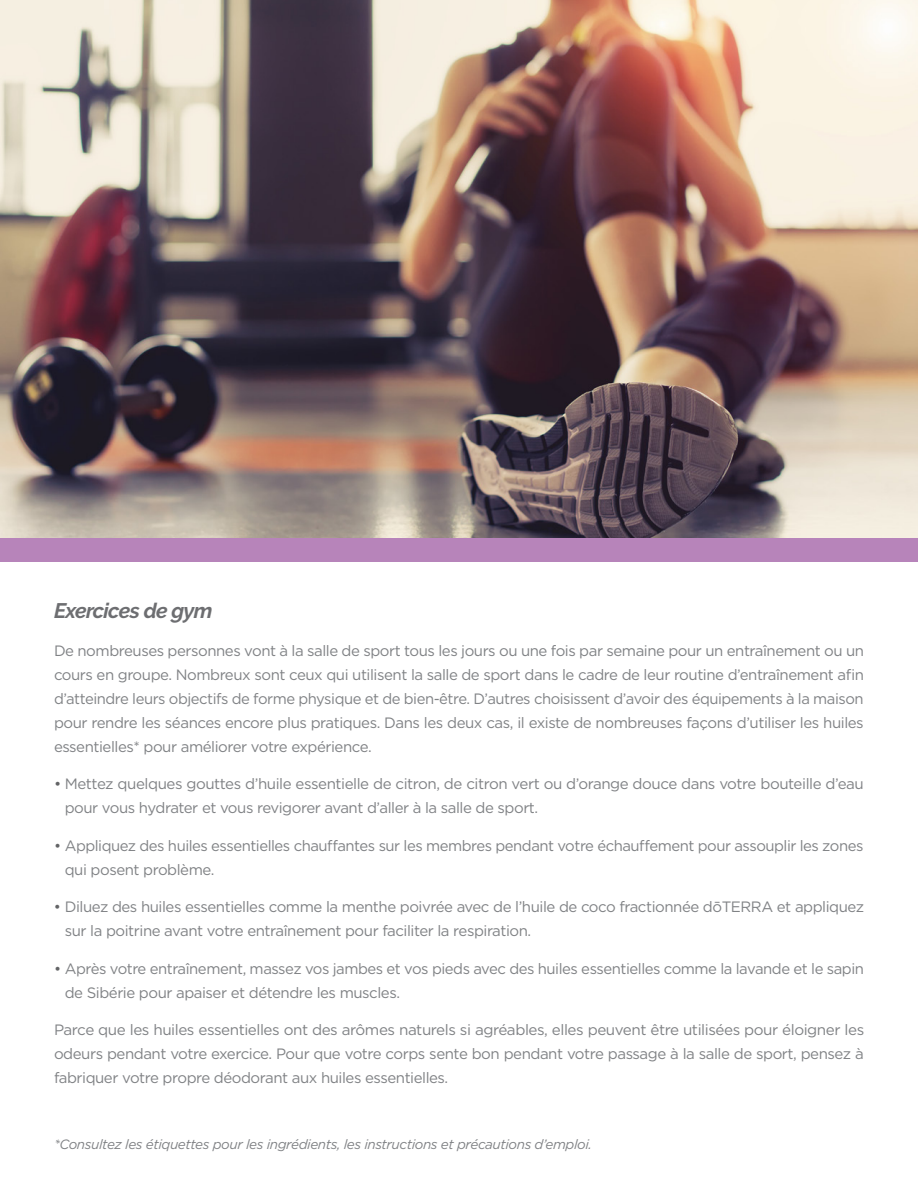
<style>
.page{position:relative;width:918px;height:1188px;background:#fff}
.page>*{position:absolute;margin:0;border:0;box-sizing:border-box;transform-origin:0 0}
.t1{font:italic 700 21px "Raleway";letter-spacing:-.03em;color:#6d6e71}
.t2{font:15px/24px "Gotham";letter-spacing:-.03em;color:#808285}
.t3{font:italic 13.5px "Gotham";letter-spacing:-.03em;color:#808285}
.s1{color:#636466}
</style>
<div class="page">
<img style="left:0;top:0;width:918px;height:538px">
<div style="left:0;top:538px;width:918px;height:24px;background:#b784ba"></div>
<h1 class="t1" style="left:54px;top:598px;width:160px">Exercices de gym</h1>
<p class="t2" style="left:54px;top:638px;width:812px;text-align:justify">De nombreuses personnes vont à la salle de sport tous les jours ou une fois par semaine pour un entraînement ou un cours en groupe. Nombreux sont ceux qui utilisent la salle de sport dans le cadre de leur routine d’entraînement afin d’atteindre leurs objectifs de forme physique et de bien-être. D’autres choisissent d’avoir des équipements à la maison pour rendre les séances encore plus pratiques. Dans les deux cas, il existe de nombreuses façons d’utiliser les huiles essentielles* pour améliorer votre expérience.</p>
<p class="t2" style="left:65px;top:771px;width:801px;text-indent:-11px"><span class="s1">•</span> Mettez quelques gouttes d’huile essentielle de citron, de citron vert ou d’orange douce dans votre bouteille d’eau pour vous hydrater et vous revigorer avant d’aller à la salle de sport.</p>
<p class="t2" style="left:65px;top:833px;width:800px;text-indent:-11px"><span class="s1">•</span> Appliquez des huiles essentielles chauffantes sur les membres pendant votre échauffement pour assouplir les zones qui posent problème.</p>
<p class="t2" style="left:65px;top:894px;width:801px;text-indent:-11px"><span class="s1">•</span> Diluez des huiles essentielles comme la menthe poivrée avec de l’huile de coco fractionnée dōTERRA et appliquez sur la poitrine avant votre entraînement pour faciliter la respiration.</p>
<p class="t2" style="left:65px;top:956px;width:801px;text-indent:-11px"><span class="s1">•</span> Après votre entraînement, massez vos jambes et vos pieds avec des huiles essentielles comme la lavande et le sapin de Sibérie pour apaiser et détendre les muscles.</p>
<p class="t2" style="left:54px;top:1017px;width:812px;text-align:justify">Parce que les huiles essentielles ont des arômes naturels si agréables, elles peuvent être utilisées pour éloigner les odeurs pendant votre exercice. Pour que votre corps sente bon pendant votre passage à la salle de sport, pensez à fabriquer votre propre déodorant aux huiles essentielles.</p>
<p class="t3" style="left:54px;top:1136px;width:540px">*Consultez les étiquettes pour les ingrédients, les instructions et précautions d’emploi.</p>
</div>
